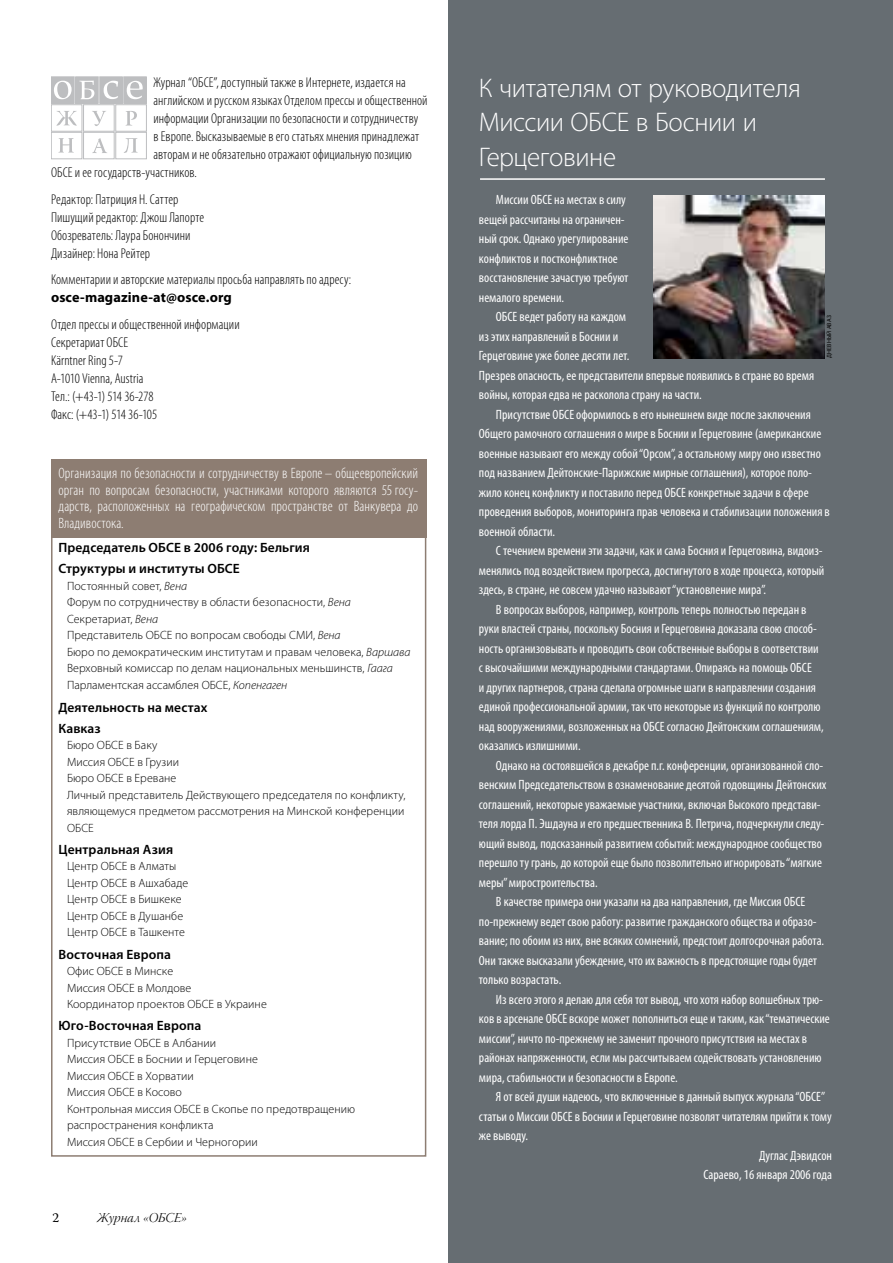
<style>
.page{position:relative;width:893px;height:1263px;background:#fff}
.page>*{position:absolute;margin:0;border:0;box-sizing:border-box;transform-origin:0 0}
.t1{font:300 27px/34.5px "Myriad Pro";letter-spacing:-.015em;color:#fff}
.t2{font:300 condensed 15px/16.5px "Myriad Pro";color:#fff;text-align:justify}
.t3{font:300 condensed 14.25px/18px "Myriad Pro";color:#000}
.t4{font:700 14.25px "Myriad Pro";letter-spacing:.005em;color:#000}
.t5{font:condensed 13.5px/19.5px "Myriad Pro";color:#fff}
.t6{font:600 13.5px/20.7px "Myriad Pro";letter-spacing:.01em;color:#000}
.t7{font:13.5px "Warnock Pro Light It Disp";letter-spacing:.01em;color:#000}
.t8{font:13.5px "Warnock Pro";color:#000}
.t9{font:300 12px/16.5px "Myriad Pro";letter-spacing:.005em;color:#000}
.t10{font:6px "Myriad Pro";letter-spacing:.02em;color:#000}
.s1{font-style:italic}
</style>
<div class="page">
<div style="left:449px;top:0;width:444px;height:1262px;background:#666d72"></div>
<hr style="left:480px;top:178px;width:345px;height:2px;background:#fff">
<div style="left:51px;top:459px;width:375px;height:78px;background:#8d7d72"></div>
<img style="left:653px;top:196px;width:172px;height:162px">
<div style="left:51px;top:77px;width:23px;height:26px;background:#bdbec0"></div>
<div style="left:51px;top:77px;width:23px;height:27px;border:1px solid #bdbec0"></div>
<div style="left:76px;top:77px;width:22px;height:26px;background:#bdbec0"></div>
<div style="left:75px;top:77px;width:24px;height:27px;border:1px solid #bdbec0"></div>
<div style="left:100px;top:77px;width:22px;height:26px;background:#bdbec0"></div>
<div style="left:99px;top:77px;width:24px;height:27px;border:1px solid #bdbec0"></div>
<div style="left:124px;top:77px;width:22px;height:26px;background:#bdbec0"></div>
<div style="left:123px;top:77px;width:24px;height:27px;border:1px solid #bdbec0"></div>
<svg style="left:127px;top:81px;width:16px;height:18px"></svg>
<svg style="left:104px;top:81px;width:14px;height:18px"></svg>
<svg style="left:54px;top:81px;width:18px;height:18px"></svg>
<svg style="left:80px;top:81px;width:14px;height:18px"></svg>
<div style="left:51px;top:104px;width:31px;height:28px;border:1px solid #bdbec0"></div>
<div style="left:83px;top:104px;width:31px;height:28px;border:1px solid #bdbec0"></div>
<div style="left:115px;top:104px;width:32px;height:28px;border:1px solid #bdbec0"></div>
<div style="left:51px;top:132px;width:31px;height:27px;border:1px solid #bdbec0"></div>
<div style="left:83px;top:132px;width:31px;height:27px;border:1px solid #bdbec0"></div>
<div style="left:115px;top:132px;width:32px;height:27px;border:1px solid #bdbec0"></div>
<svg style="left:56px;top:111px;width:21px;height:15px"></svg>
<svg style="left:92px;top:111px;width:14px;height:15px"></svg>
<svg style="left:125px;top:111px;width:12px;height:15px"></svg>
<svg style="left:58px;top:138px;width:16px;height:15px"></svg>
<svg style="left:92px;top:138px;width:15px;height:15px"></svg>
<svg style="left:124px;top:138px;width:14px;height:15px"></svg>
<p class="t3" style="left:153px;top:73px;width:254px">Журнал “ОБСЕ”, доступный также в Интернете, издается на</p>
<p class="t3" style="left:153px;top:91px;width:276px">английском и русском языках Отделом прессы и общественной</p>
<p class="t3" style="left:153px;top:109px;width:266px">информации Организации по безопасности и сотрудничеству</p>
<p class="t3" style="left:153px;top:127px;width:267px">в Европе. Высказываемые в его статьях мнения принадлежат</p>
<p class="t3" style="left:153px;top:145px;width:260px">авторам и не обязательно отражают официальную позицию</p>
<p class="t3" style="left:51px;top:163px;width:147px">ОБСЕ и ее государств-участников.</p>
<p class="t3" style="left:51px;top:190px;width:155px">Редактор: Патриция Н. Саттер<br>Пишущий редактор: Джош Лапорте<br>Обозреватель: Лаура Бонончини<br>Дизайнер: Нона Рейтер</p>
<p class="t3" style="left:51px;top:270px;width:302px">Комментарии и авторские материалы просьба направлять по адресу:</p>
<p class="t4" style="left:51px;top:289px;width:182px">osce-magazine-at@osce.org</p>
<p class="t3" style="left:51px;top:315px;width:190px">Отдел прессы и общественной информации<br>Секретариат ОБСЕ<br>Kärntner Ring 5-7<br>A-1010 Vienna, Austria<br>Тел.: (+43-1) 514 36-278<br>Факс: (+43-1) 514 36-105</p>
<p class="t2" style="left:59px;top:465px;width:361px">Организация по безопасности и сотрудничеству в Европе – общеевропейский орган по вопросам безопасности, участниками которого являются 55 госу&shy;дарств, расположенных на географическом пространстве от Ванкувера до Владивостока.</p>
<p class="t6" style="left:58px;top:537px;width:253px">Председатель ОБСЕ в 2006 году: Бельгия<br>Структуры и институты ОБСЕ</p>
<p class="t9" style="left:67px;top:577px;width:345px">Постоянный совет, <span class="s1">Вена<br></span>Форум по сотрудничеству в области безопасности, <span class="s1">Вена </span>Секретариат, <span class="s1">Вена<br></span>Представитель ОБСЕ по вопросам свободы СМИ, <span class="s1">Вена<br></span>Бюро по демократическим институтам и правам человека, <span class="s1">Варшава </span>Верховный комиссар по делам национальных меньшинств, <span class="s1">Гаага </span>Парламентская ассамблея ОБСЕ, <span class="s1">Копенгаген</span></p>
<p class="t6" style="left:58px;top:697px;width:151px">Деятельность на местах<br>Кавказ</p>
<p class="t9" style="left:67px;top:737px;width:340px">Бюро ОБСЕ в Баку<br>Миссия ОБСЕ в Грузии<br>Бюро ОБСЕ в Ереване<br>Личный представитель Действующего председателя по конфликту, являющемуся предметом рассмотрения на Минской конференции<br>ОБСЕ</p>
<p class="t6" style="left:58px;top:839px;width:116px">Центральная Азия</p>
<p class="t9" style="left:67px;top:858px;width:123px">Центр ОБСЕ в Алматы<br>Центр ОБСЕ в Ашхабаде<br>Центр ОБСЕ в Бишкеке<br>Центр ОБСЕ в Душанбе<br>Центр ОБСЕ в Ташкенте</p>
<p class="t6" style="left:58px;top:943px;width:114px">Восточная Европа</p>
<p class="t9" style="left:67px;top:963px;width:201px">Офис ОБСЕ в Минске<br>Миссия ОБСЕ в Молдове<br>Координатор проектов ОБСЕ в Украине</p>
<p class="t6" style="left:58px;top:1015px;width:144px">Юго-Восточная Европа</p>
<p class="t9" style="left:67px;top:1034px;width:290px">Присутствие ОБСЕ в Албании<br>Миссия ОБСЕ в Боснии и Герцеговине<br>Миссия ОБСЕ в Хорватии<br>Миссия ОБСЕ в Косово<br>Контрольная миссия ОБСЕ в Скопье по предотвращению распространения конфликта<br>Миссия ОБСЕ в Сербии и Черногории</p>
<p class="t8" style="left:53px;top:1210px;width:8px">2</p>
<p class="t7" style="left:97px;top:1209px;width:92px">Журнал «ОБСЕ»</p>
<h1 class="t1" style="left:479px;top:70px;width:323px">К читателям от руководителя<br>Миссии ОБСЕ в Боснии и<br>Герцеговине</h1>
<p class="t5" style="left:479px;top:190px;width:151px;text-indent:17px">Миссии ОБСЕ на местах в силу вещей рассчитаны на ограничен&shy;ный срок. Однако урегулирование конфликтов и постконфликтное восстановление зачастую требуют немалого времени.</p>
<p class="t5" style="left:479px;top:307px;width:337px;text-indent:17px">ОБСЕ ведет работу на каждом<br>из этих направлений в Боснии и<br>Герцеговине уже более десяти лет.<br>Презрев опасность, ее представители впервые появились в стране во время войны, которая едва не расколола страну на части.</p>
<p class="t5" style="left:479px;top:404px;width:352px;text-indent:17px">Присутствие ОБСЕ оформилось в его нынешнем виде после заключения Общего рамочного соглашения о мире в Боснии и Герцеговине (американские военные называют его между собой “Орсом”, а остальному миру оно известно под названием Дейтонские-Парижские мирные соглашения), которое поло&shy;жило конец конфликту и поставило перед ОБСЕ конкретные задачи в сфере проведения выборов, мониторинга прав человека и стабилизации положения в военной области.</p>
<p class="t5" style="left:479px;top:541px;width:347px;text-indent:17px">С течением времени эти задачи, как и сама Босния и Герцеговина, видоиз&shy;менялись под воздействием прогресса, достигнутого в ходе процесса, который здесь, в стране, не совсем удачно называют “установление мира”.</p>
<p class="t5" style="left:479px;top:599px;width:346px;text-indent:17px">В вопросах выборов, например, контроль теперь полностью передан в руки властей страны, поскольку Босния и Герцеговина доказала свою способ&shy;ность организовывать и проводить свои собственные выборы в соответствии с высочайшими международными стандартами. Опираясь на помощь ОБСЕ<br>и других партнеров, страна сделала огромные шаги в направлении создания единой профессиональной армии, так что некоторые из функций по контролю над вооружениями, возложенных на ОБСЕ согласно Дейтонским соглашениям, оказались излишними.</p>
<p class="t5" style="left:496px;top:755px;width:329px">Однако на состоявшейся в декабре п.г. конференции, организованной сло-</p>
<p class="t5" style="left:479px;top:775px;width:349px">венским Председательством в ознаменование десятой годовщины Дейтонских</p>
<p class="t5" style="left:479px;top:794px;width:343px">соглашений, некоторые уважаемые участники, включая Высокого представи-</p>
<p class="t5" style="left:479px;top:814px;width:347px">теля лорда П. Эшдауна и его предшественника В. Петрича, подчеркнули следу-</p>
<p class="t5" style="left:479px;top:833px;width:344px">ющий вывод, подсказанный развитием событий: международное сообщество</p>
<p class="t5" style="left:479px;top:853px;width:345px">перешло ту грань, до которой еще было позволительно игнорировать “мягкие</p>
<p class="t5" style="left:479px;top:872px;width:120px">меры” миростроительства.</p>
<p class="t5" style="left:496px;top:892px;width:311px">В качестве примера они указали на два направления, где Миссия ОБСЕ</p>
<p class="t5" style="left:479px;top:911px;width:339px">по-прежнему ведет свою работу: развитие гражданского общества и образо-</p>
<p class="t5" style="left:479px;top:931px;width:347px">вание; по обоим из них, вне всяких сомнений, предстоит долгосрочная работа.</p>
<p class="t5" style="left:479px;top:950px;width:340px">Они также высказали убеждение, что их важность в предстоящие годы будет</p>
<p class="t5" style="left:479px;top:970px;width:84px">только возрастать.</p>
<p class="t5" style="left:496px;top:989px;width:328px">Из всего этого я делаю для себя тот вывод, что хотя набор волшебных трю-</p>
<p class="t5" style="left:479px;top:1009px;width:352px">ков в арсенале ОБСЕ вскоре может пополниться еще и таким, как “тематические</p>
<p class="t5" style="left:479px;top:1028px;width:330px">миссии”, ничто по-прежнему не заменит прочного присутствия на местах в</p>
<p class="t5" style="left:479px;top:1048px;width:344px">районах напряженности, если мы рассчитываем содействовать установлению</p>
<p class="t5" style="left:479px;top:1067px;width:200px">мира, стабильности и безопасности в Европе.</p>
<p class="t5" style="left:496px;top:1087px;width:331px">Я от всей души надеюсь, что включенные в данный выпуск журнала “ОБСЕ”</p>
<p class="t5" style="left:479px;top:1106px;width:354px">статьи о Миссии ОБСЕ в Боснии и Герцеговине позволят читателям прийти к тому</p>
<p class="t5" style="left:479px;top:1126px;width:51px">же выводу.</p>
<p class="t5" style="left:759px;top:1145px;width:75px">Дуглас Дэвидсон</p>
<p class="t5" style="left:704px;top:1165px;width:130px">Сараево, 16 января 2006 года</p>
<p class="t10" style="left:825px;top:358px;width:44px;rotate:-90deg">ДНЕВНЫЙ АВАЗ</p>
</div>
